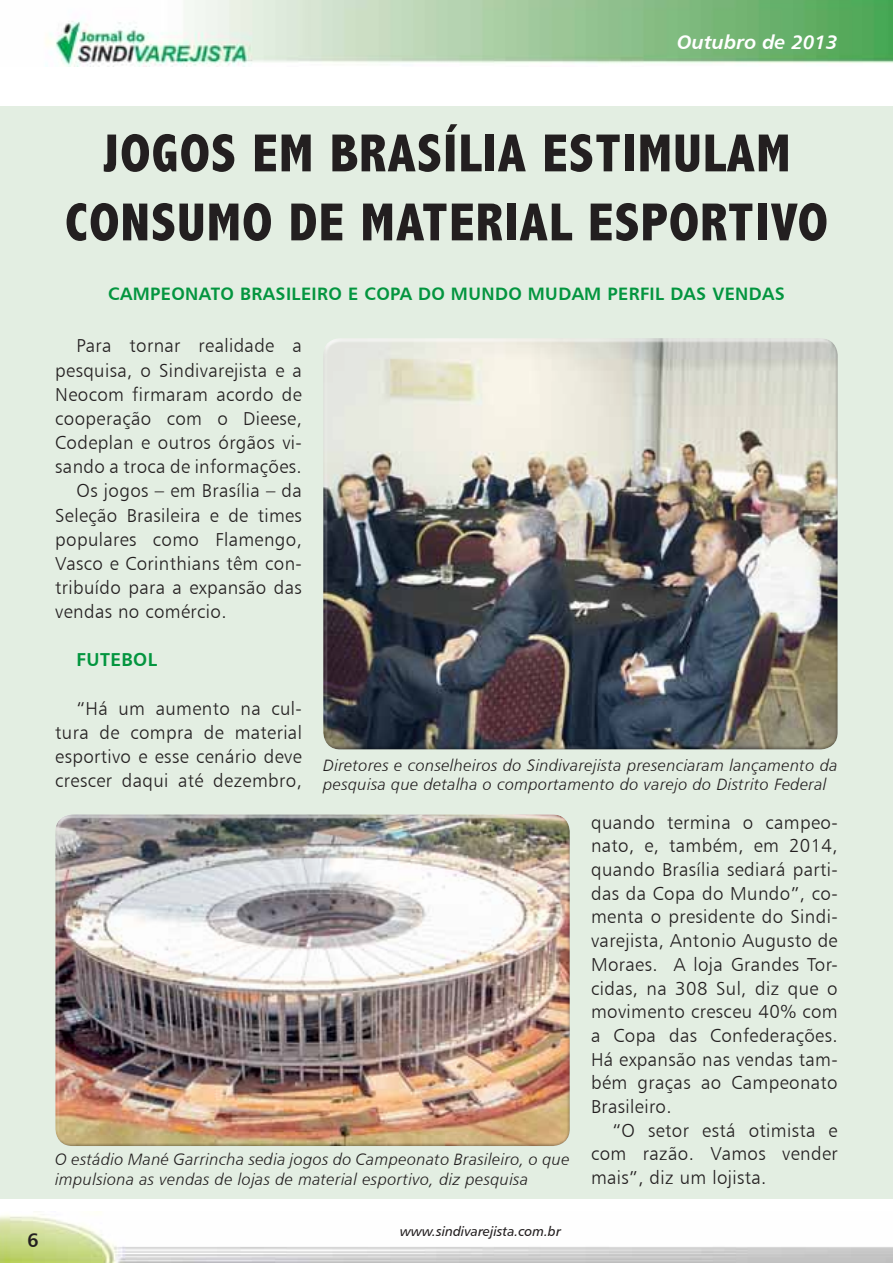
<style>
.page{position:relative;width:893px;height:1263px;background:#fff}
.page>*{position:absolute;margin:0;border:0;box-sizing:border-box;transform-origin:0 0}
.t1{font:800 condensed 54px/69px "Abadi";letter-spacing:.025em;color:#231f20;text-align:center}
.t2{font:19.5px "Humanist 777 BT Bold Italic B";color:#fff}
.t3{font:19.5px "Humanist 777 BT Bold B";color:#231f20}
.t4{font:18.75px/23.7px "Humanist 777 BT Light B";letter-spacing:.02em;color:#231f20;text-align:justify}
.t5{font:18.75px "Humanist 777 BT Bold B";letter-spacing:.02em;color:#03953f}
.t6{font:18px "Humanist 777 BT Bold B";letter-spacing:.02em;color:#03953f}
.t7{font:16.5px/19.8px "Humanist 777 BT Light Italic B";letter-spacing:.02em;color:#231f20}
.t8{font:13.5px "Humanist 777 BT Italic B";color:#231f20}
</style>
<div class="page">
<img style="left:46px;top:0;width:847px;height:66px">
<img style="left:0;top:1211px;width:893px;height:52px">
<div style="left:0;top:106px;width:893px;height:1093px;background:#e3eee2"></div>
<div style="left:321px;top:339px;width:518px;height:411px;background:#231f20;opacity:.75"></div>
<div style="left:53px;top:815px;width:518px;height:331px;background:#231f20;opacity:.75"></div>
<p class="t2" style="left:677px;top:30px;width:162px">Outubro de 2013</p>
<h1 class="t1" style="left:65px;top:119px;width:764px">JOGOS EM BRASÍLIA ESTIMULAM<br>CONSUMO DE MATERIAL ESPORTIVO</h1>
<p class="t3" style="left:27px;top:1228px;width:13px">6</p>
<p class="t6" style="left:108px;top:282px;width:678px">CAMPeONATO BRASILEIRO E COPA DO MUNDO MUDAM PERFIL DAS VENDAS</p>
<p class="t4" style="left:77px;top:334px;width:227px">Para tornar realidade a</p>
<p class="t4" style="left:55px;top:358px;width:248px">pesquisa, o Sindivarejista e a</p>
<p class="t4" style="left:55px;top:382px;width:248px">Neocom firmaram acordo de</p>
<p class="t4" style="left:55px;top:406px;width:248px">cooperação com o Dieese,</p>
<p class="t4" style="left:55px;top:430px;width:248px">Codeplan e outros órgãos vi-</p>
<p class="t4" style="left:55px;top:454px;width:248px">sando a troca de informações.</p>
<p class="t4" style="left:77px;top:479px;width:227px">Os jogos – em Brasília – da</p>
<p class="t4" style="left:55px;top:503px;width:248px">Seleção Brasileira e de times</p>
<p class="t4" style="left:55px;top:527px;width:248px">populares como Flamengo,</p>
<p class="t4" style="left:55px;top:551px;width:248px">Vasco e Corinthians têm con-</p>
<p class="t4" style="left:55px;top:575px;width:248px">tribuído para a expansão das</p>
<p class="t4" style="left:55px;top:599px;width:173px">vendas no comércio.</p>
<p class="t5" style="left:77px;top:648px;width:82px">FUTEBOL</p>
<p class="t4" style="left:55px;top:696px;width:248px;line-height:24.2px;text-indent:21px">“Há um aumento na cul&shy;tura de compra de material esportivo e esse cenário deve crescer daqui até dezembro,</p>
<p class="t7" style="left:323px;top:755px;width:516px">Diretores e conselheiros do Sindivarejista presenciaram lançamento da pesquisa que detalha o comportamento do varejo do Distrito Federal</p>
<p class="t7" style="left:55px;top:1149px;width:516px">O estádio Mané Garrincha sedia jogos do Campeonato Brasileiro, o que impulsiona as vendas de lojas de material esportivo, diz pesquisa</p>
<p class="t8" style="left:400px;top:1223px;width:162px">www.sindivarejista.com.br</p>
<p class="t4" style="left:591px;top:810px;width:248px">quando termina o campeo&shy;nato, e, também, em 2014, quando Brasília sediará parti&shy;das da Copa do Mundo”, co&shy;menta o presidente do Sindi&shy;varejista, Antonio Augusto de Moraes. A loja Grandes Tor&shy;cidas, na 308 Sul, diz que o movimento cresceu 40% com a Copa das Confederações.<br>Há expansão nas vendas tam&shy;bém graças ao Campeonato Brasileiro.</p>
<p class="t4" style="left:591px;top:1118px;width:248px;text-indent:21px">“O setor está otimista e com razão. Vamos vender mais”, diz um lojista.</p>
</div>
